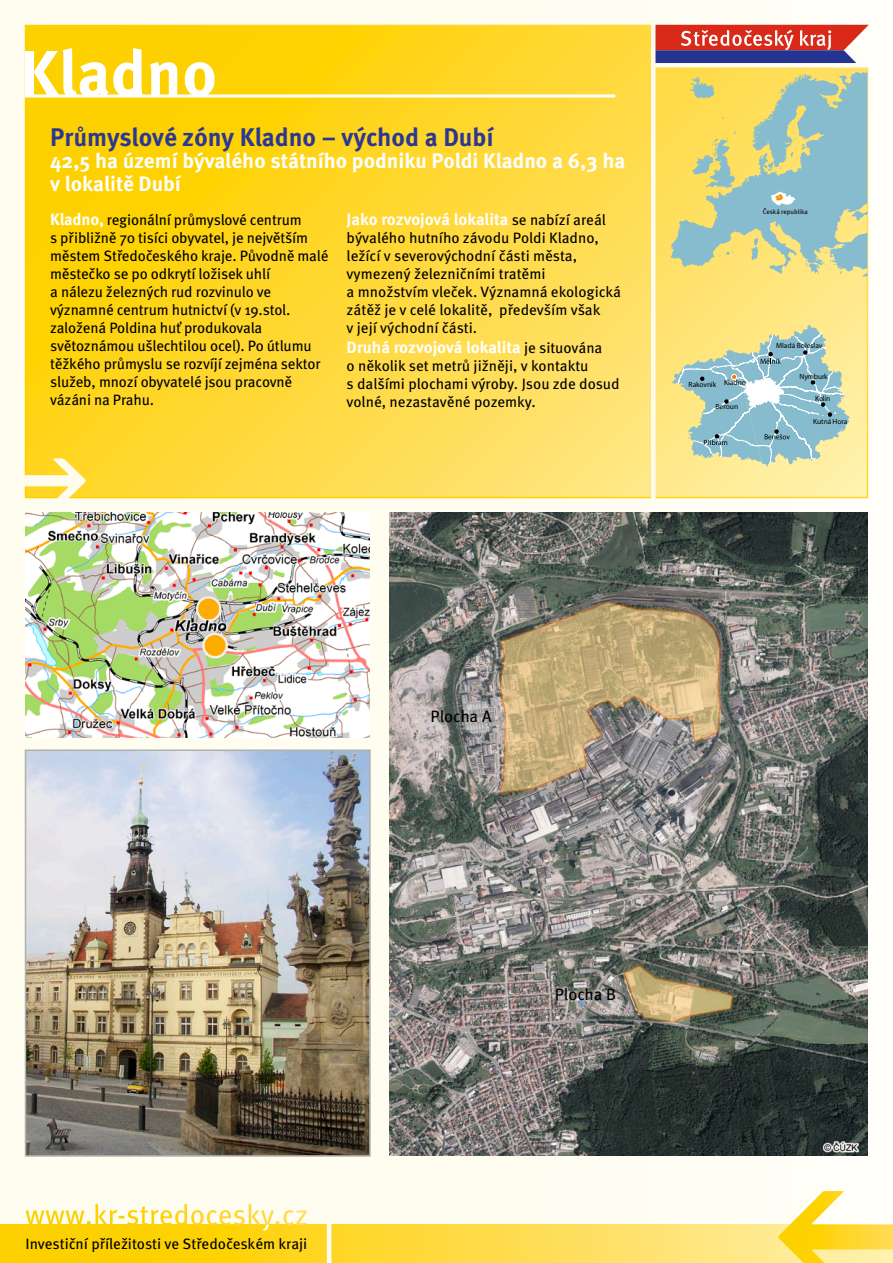
<style>
.page{position:relative;width:893px;height:1263px;background:#fffdef}
.page>*{position:absolute;margin:0;border:0;box-sizing:border-box;transform-origin:0 0}
.t1{font:700 64.5px "Meta Pro";color:#fff}
.t2{font:700 25.5px "Meta Pro";color:#2c3792}
.t3{font:700 21px/22.5px "Meta Pro";color:#fff}
.t4{font:700 16.5px "Meta Pro";color:#fff}
.t5{font:16.5px "Meta Pro";color:#000}
.t6{font:15px/18px "Meta Pro";letter-spacing:-.01em;color:#000}
.t7{font:7.5px "Myriad Pro";color:#000}
.t8{font:6.45px "Meta Pro";letter-spacing:-.005em;color:#000}
.s1{font-weight:700;font-size:16.5px;color:#fff}
.s2{font-weight:400;font-size:15px;color:#000}
</style>
<div class="page">
<svg style="left:24px;top:24px;width:845px;height:475px;background:#fed937"></svg>
<svg style="left:24px;top:458px;width:63px;height:41px"></svg>
<img style="left:26px;top:512px;width:344px;height:225px">
<img style="left:390px;top:512px;width:477px;height:644px">
<img style="left:28px;top:752px;width:340px;height:402px">
<div style="left:25px;top:749px;width:346px;height:408px;border:2px solid #afb1ad"></div>
<hr style="left:25px;top:94px;width:590px;height:3px;background:#fff">
<svg style="left:670px;top:72px;width:197px;height:204px;background:#c0cd9a"></svg>
<svg style="left:672px;top:325px;width:177px;height:141px;background:#bbd0b7"></svg>
<hr style="left:651px;top:23px;width:4px;height:476px;background:#fffcee">
<svg style="left:655px;top:25px;width:214px;height:38px;background:#a85164"></svg>
<svg style="left:0;top:1225px;width:777px;height:38px;background:#fed937"></svg>
<svg style="left:777px;top:1191px;width:116px;height:72px"></svg>
<hr style="left:327px;top:1223px;width:4px;height:40px;background:#fffdf2">
<svg style="left:95px;top:1204px;width:156px;height:21px"></svg>
<svg style="left:261px;top:1210px;width:46px;height:21px"></svg>
<p class="t1" style="left:20px;top:33px;width:199px">Kladno</p>
<p class="t2" style="left:50px;top:121px;width:445px">Průmyslové zóny Kladno – východ a Dubí</p>
<p class="t3" style="left:50px;top:150px;width:577px">42,5 ha území bývalého státního podniku Poldi Kladno a 6,3 ha v lokalitě Dubí</p>
<p class="t6" style="left:50px;top:211px;width:280px"><span class="s1">Kladno,</span> regionální průmyslové centrum<br>s přibližně 70 tisíci obyvatel, je největším městem Středočeského kraje. Původně malé městečko se po odkrytí ložisek uhlí<br>a nálezu železných rud rozvinulo ve významné centrum hutnictví (v 19.stol. založená Poldina huť produkovala světoznámou ušlechtilou ocel). Po útlumu těžkého průmyslu se rozvíjí zejména sektor služeb, mnozí obyvatelé jsou pracovně vázáni na Prahu.</p>
<p class="t4" style="left:347px;top:209px;width:261px">Jako rozvojová lokalita <span class="s2">se nabízí areál</span></p>
<p class="t6" style="left:347px;top:229px;width:276px">bývalého hutního závodu Poldi Kladno, ležící v severovýchodní části města, vymezený železničními tratěmi<br>a množstvím vleček. Významná ekologická zátěž je v celé lokalitě, především však<br>v její východní části.</p>
<p class="t4" style="left:347px;top:337px;width:257px">Druhá rozvojová lokalita <span class="s2">je situována</span></p>
<p class="t6" style="left:347px;top:357px;width:275px">o několik set metrů jižněji, v kontaktu<br>s dalšími plochami výroby. Jsou zde dosud volné, nezastavěné pozemky.</p>
<p class="t8" style="left:763px;top:208px;width:47px">Česká republika</p>
<p class="t7" style="left:689px;top:380px;width:59px">Rakovník Kladno</p>
<p class="t7" style="left:715px;top:403px;width:24px">Beroun</p>
<p class="t7" style="left:776px;top:342px;width:48px">Mladá Boleslav</p>
<p class="t7" style="left:799px;top:372px;width:30px">Nymburk</p>
<p class="t7" style="left:813px;top:417px;width:36px">Kutná Hora</p>
<p class="t7" style="left:815px;top:395px;width:17px">Kolín</p>
<p class="t6" style="left:26px;top:1235px;width:283px">Investiční příležitosti ve Středočeském kraji</p>
<p class="t5" style="left:431px;top:705px;width:62px">Plocha A</p>
<p class="t5" style="left:555px;top:984px;width:63px">Plocha B</p>
</div>
